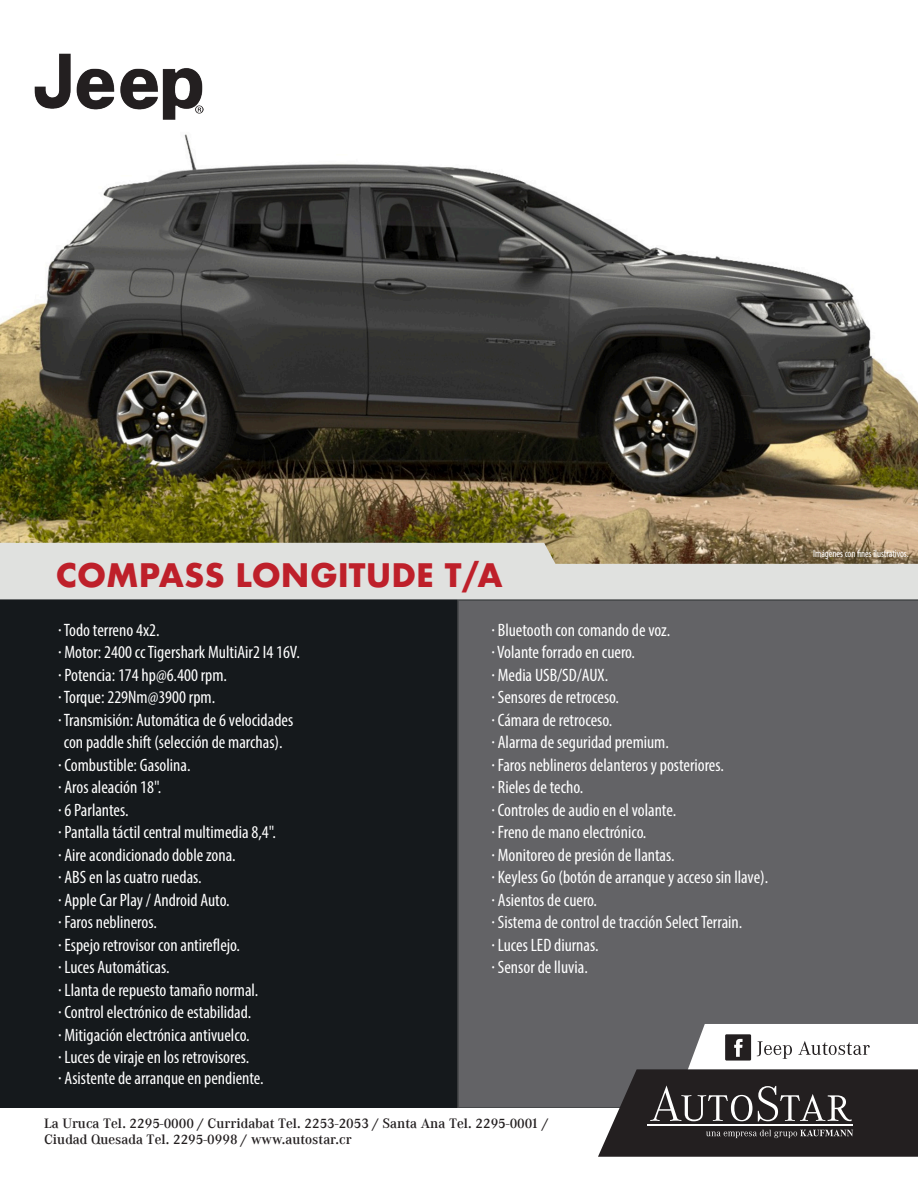
<style>
.page{position:relative;width:918px;height:1188px;background:#fff}
.page>*{position:absolute;margin:0;border:0;box-sizing:border-box;transform-origin:0 0}
.t1{font:700 31.5px "Futura";color:#be202a}
.t2{font:condensed 18px "Myriad Pro";color:#fff}
.t3{font:500 13.5px/16.2px "Corporate ABQ";color:#231f20}
.t4{font:condensed 10.5px "Myriad Pro";color:#fff;scale:.95 1}
</style>
<div class="page">
<img style="left:0;top:108px;width:918px;height:435px">
<div style="left:0;top:599px;width:918px;height:509px;background:#15191c"></div>
<div style="left:457px;top:599px;width:461px;height:509px;background:#636366"></div>
<svg style="left:0;top:543px;width:918px;height:56px;background:#d3d1ca"></svg>
<svg style="left:598px;top:1024px;width:320px;height:133px"></svg>
<hr style="left:648px;top:1125px;width:205px;height:1px;background:#fff">
<img style="left:34px;top:53px;width:169px;height:83px">
<p class="t1" style="left:56px;top:552px;width:448px">COMPASS LONGITUDE T/A</p>
<p class="t2" style="left:58px;top:619px;width:103px">· Todo terreno 4x2.</p>
<p class="t2" style="left:58px;top:642px;width:243px">· Motor: 2400 cc Tigershark MultiAir2 I4 16V.</p>
<p class="t2" style="left:58px;top:664px;width:170px">· Potencia: 174 hp@6.400 rpm.</p>
<p class="t2" style="left:58px;top:687px;width:159px">· Torque: 229Nm@3900 rpm.</p>
<p class="t2" style="left:58px;top:709px;width:237px">· Transmisión: Automática de 6 velocidades</p>
<p class="t2" style="left:64px;top:732px;width:220px">con paddle shift (selección de marchas).</p>
<p class="t2" style="left:58px;top:754px;width:134px">· Combustible: Gasolina.</p>
<p class="t2" style="left:58px;top:777px;width:105px">· Aros aleación 18".</p>
<p class="t2" style="left:58px;top:799px;width:72px">· 6 Parlantes.</p>
<p class="t2" style="left:58px;top:822px;width:220px">· Pantalla táctil central multimedia 8,4".</p>
<p class="t2" style="left:58px;top:844px;width:179px">· Aire acondicionado doble zona.</p>
<p class="t2" style="left:58px;top:867px;width:145px">· ABS en las cuatro ruedas.</p>
<p class="t2" style="left:58px;top:889px;width:173px">· Apple Car Play / Android Auto.</p>
<p class="t2" style="left:58px;top:912px;width:100px">· Faros neblineros.</p>
<p class="t2" style="left:58px;top:934px;width:184px">· Espejo retrovisor con antireflejo.</p>
<p class="t2" style="left:58px;top:957px;width:113px">· Luces Automáticas.</p>
<p class="t2" style="left:58px;top:979px;width:202px">· Llanta de repuesto tamaño normal.</p>
<p class="t2" style="left:58px;top:1002px;width:195px">· Control electrónico de estabilidad.</p>
<p class="t2" style="left:58px;top:1024px;width:193px">· Mitigación electrónica antivuelco.</p>
<p class="t2" style="left:58px;top:1047px;width:193px">· Luces de viraje en los retrovisores.</p>
<p class="t2" style="left:58px;top:1068px;width:207px">· Asistente de arranque en pendiente.</p>
<p class="t2" style="left:491px;top:619px;width:180px">· Bluetooth con comando de voz.</p>
<p class="t2" style="left:491px;top:642px;width:145px">· Volante forrado en cuero.</p>
<p class="t2" style="left:491px;top:664px;width:118px">· Media USB/SD/AUX.</p>
<p class="t2" style="left:491px;top:687px;width:129px">· Sensores de retroceso.</p>
<p class="t2" style="left:491px;top:709px;width:122px">· Cámara de retroceso.</p>
<p class="t2" style="left:491px;top:732px;width:179px">· Alarma de seguridad premium.</p>
<p class="t2" style="left:491px;top:754px;width:234px">· Faros neblineros delanteros y posteriores.</p>
<p class="t2" style="left:491px;top:777px;width:93px">· Rieles de techo.</p>
<p class="t2" style="left:491px;top:799px;width:186px">· Controles de audio en el volante.</p>
<p class="t2" style="left:491px;top:822px;width:157px">· Freno de mano electrónico.</p>
<p class="t2" style="left:491px;top:844px;width:185px">· Monitoreo de presión de llantas.</p>
<p class="t2" style="left:491px;top:867px;width:278px">· Keyless Go (botón de arranque y acceso sin llave).</p>
<p class="t2" style="left:491px;top:889px;width:107px">· Asientos de cuero.</p>
<p class="t2" style="left:491px;top:912px;width:252px">· Sistema de control de tracción Select Terrain.</p>
<p class="t2" style="left:491px;top:934px;width:109px">· Luces LED diurnas.</p>
<p class="t2" style="left:491px;top:957px;width:98px">· Sensor de lluvia.</p>
<p class="t3" style="left:44px;top:1115px;width:506px">La Uruca Tel. 2295-0000 / Curridabat Tel. 2253-2053 / Santa Ana Tel. 2295-0001 /<br>Ciudad Quesada Tel. 2295-0998 / www.autostar.cr</p>
<p class="t4" style="left:813px;top:547px;width:102px">Imágenes con fines ilustrativos.</p>
</div>
